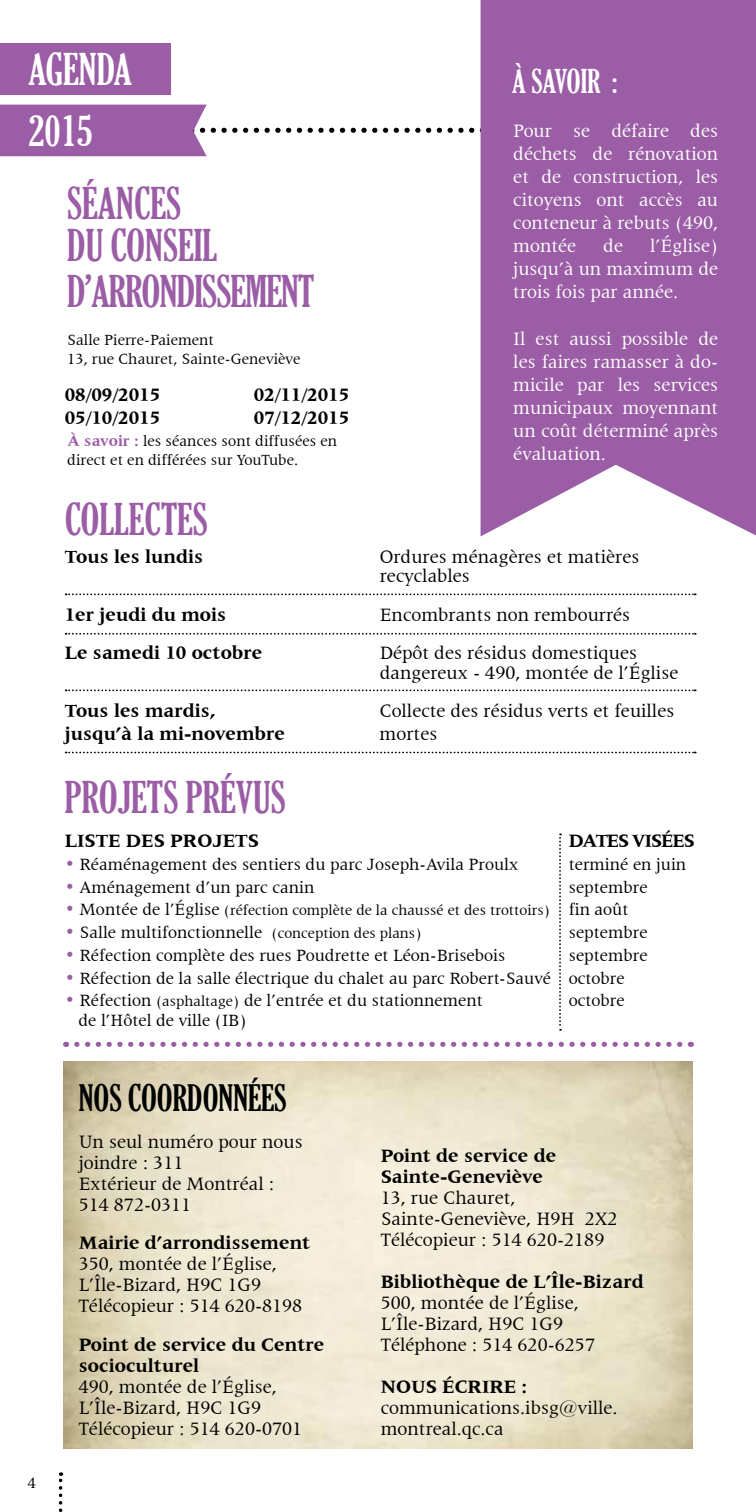
<style>
.page{position:relative;width:756px;height:1512px;background:#fff}
.page>*{position:absolute;margin:0;border:0;box-sizing:border-box;transform-origin:0 0}
.t1{font:extra-condensed 42px/43.8px "Gloucester";letter-spacing:-.02em;color:#9b5da5}
.t2{font:extra-condensed 42px "Gloucester";color:#9b5da5}
.t3{font:extra-condensed 42px/61.2px "Gloucester";color:#fff}
.t4{font:extra-condensed 35px "Gloucester";color:#000}
.t5{font:extra-condensed 31.5px "Gloucester";letter-spacing:-.005em;color:#fff}
.t6{font:19.25px/21px "Latin 725 BT";color:#000}
.t7{font:700 19.25px/21px "Latin 725 BT";color:#000}
.t8{font:19.25px/23.1px "Latin 725 BT";color:#fff;text-align:justify}
.t9{font:700 19.25px "Latin 725 BT";letter-spacing:-.05em;color:#000}
.t10{font:17.5px "Latin 725 BT";color:#000}
.t11{font:15.75px/18.9px "Latin 725 BT";color:#000}
.t12{font:15.22px "Latin 725 BT";color:#000}
.s1{font-weight:700;color:#9b5da5}
.s2{color:#9b5da5}
.s3{font-size:17.5px;color:#9b5da5}
.s4{font-size:17.5px}
.s5{font-size:15.22px}
</style>
<div class="page">
<svg style="left:0;top:105px;width:481px;height:51px"></svg>
<div style="left:0;top:43px;width:171px;height:51px;background:#9b5da5"></div>
<svg style="left:66px;top:593px;width:630px;height:2px"></svg>
<svg style="left:66px;top:633px;width:630px;height:2px"></svg>
<svg style="left:66px;top:689px;width:630px;height:2px"></svg>
<svg style="left:66px;top:752px;width:630px;height:1px"></svg>
<div style="left:481px;top:0;width:275px;height:536px;background:#9b5da5"></div>
<svg style="left:559px;top:834px;width:2px;height:197px"></svg>
<svg style="left:66px;top:1042px;width:614px;height:5px"></svg>
<svg style="left:59px;top:1472px;width:3px;height:40px"></svg>
<h1 class="t3" style="left:28px;top:39px;width:105px">AGENDA<br>2015</h1>
<h1 class="t1" style="left:67px;top:182px;width:248px">SÉANCES<br>DU CONSEIL<br>D’ARRONDISSEMENT</h1>
<p class="t11" style="left:67px;top:330px;width:235px">Salle Pierre-Paiement<br>13, rue Chauret, Sainte-Geneviève</p>
<h3 class="t5" style="left:512px;top:64px;width:107px">À SAVOIR :</h3>
<p class="t8" style="left:513px;top:119px;width:206px">Pour se défaire des déchets de rénovation et de construction, les citoyens ont accès au conteneur à rebuts (490, montée</p>
<p class="t8" style="left:513px;top:234px;width:206px;text-indent:137px">l’Église) jusqu’à un maximum de trois fois par année.</p>
<p class="t8" style="left:513px;top:327px;width:206px">Il est aussi possible de les faires ramasser à do&shy;micile par les services municipaux moyennant un coût déterminé après évaluation.</p>
<p class="t8" style="left:603px;top:234px;width:21px">de</p>
<p class="t7" style="left:65px;top:384px;width:97px">08/09/2015</p>
<p class="t7" style="left:254px;top:384px;width:97px">02/11/2015</p>
<p class="t7" style="left:65px;top:407px;width:97px">05/10/2015</p>
<p class="t7" style="left:254px;top:407px;width:97px">07/12/2015</p>
<p class="t11" style="left:67px;top:432px;width:272px"><span class="s1">À savoir :</span> les séances sont diffusées en direct et en différées sur YouTube.</p>
<h1 class="t2" style="left:65px;top:496px;width:145px">COLLECTES</h1>
<p class="t7" style="left:65px;top:546px;width:140px">Tous les lundis</p>
<p class="t6" style="left:380px;top:547px;width:261px;line-height:19.2px">Ordures ménagères et matières recyclables</p>
<p class="t7" style="left:65px;top:604px;width:163px">1er jeudi du mois</p>
<p class="t6" style="left:380px;top:604px;width:252px">Encombrants non rembourrés</p>
<p class="t7" style="left:65px;top:643px;width:199px">Le samedi 10 octobre</p>
<p class="t6" style="left:380px;top:644px;width:300px;line-height:19.2px">Dépôt des résidus domestiques dangereux - 490, montée de l’Église</p>
<p class="t7" style="left:65px;top:700px;width:152px">Tous les mardis,</p>
<p class="t6" style="left:380px;top:700px;width:296px">Collecte des résidus verts et feuilles</p>
<p class="t7" style="left:65px;top:723px;width:222px">jusqu’à la mi-novembre</p>
<p class="t6" style="left:380px;top:724px;width:59px">mortes</p>
<h1 class="t2" style="left:65px;top:774px;width:223px">PROJETS PRÉVUS</h1>
<p class="t7" style="left:65px;top:830px;width:196px">LISTE DES PROJETS</p>
<p class="t9" style="left:569px;top:830px;width:127px">DATES VISÉES</p>
<p class="t10" style="left:65px;top:854px;width:455px"><span class="s2">•</span> Réaménagement des sentiers du parc Joseph-Avila Proulx</p>
<p class="t10" style="left:569px;top:854px;width:119px">terminé en juin</p>
<p class="t10" style="left:65px;top:877px;width:251px"><span class="s2">•</span> Aménagement d’un parc canin</p>
<p class="t10" style="left:569px;top:877px;width:80px">septembre</p>
<p class="t12" style="left:65px;top:902px;width:565px"><span class="s3">•</span> <span class="s4">Montée de l’Église</span> (réfection complète de la chaussé et des trottoirs) <span class="s4">fin août</span></p>
<p class="t10" style="left:65px;top:923px;width:358px"><span class="s2">•</span> Salle multifonctionnelle <span class="s5">(conception des plans)</span></p>
<p class="t10" style="left:569px;top:923px;width:80px">septembre</p>
<p class="t10" style="left:65px;top:945px;width:442px"><span class="s2">•</span> Réfection complète des rues Poudrette et Léon-Brisebois</p>
<p class="t10" style="left:569px;top:945px;width:80px">septembre</p>
<p class="t10" style="left:65px;top:968px;width:561px"><span class="s2">•</span> Réfection de la salle électrique du chalet au parc Robert-Sauvé octobre</p>
<p class="t10" style="left:65px;top:991px;width:420px"><span class="s2">•</span> Réfection <span class="s5">(asphaltage)</span> de l’entrée et du stationnement</p>
<p class="t10" style="left:569px;top:991px;width:57px">octobre</p>
<p class="t10" style="left:78px;top:1010px;width:170px">de l’Hôtel de ville (IB)</p>
<p class="t11" style="left:28px;top:1474px;width:10px">4</p>
<h2 class="t4" style="left:79px;top:1078px;width:209px">NOS COORDONNÉES</h2>
<p class="t6" style="left:79px;top:1131px;width:226px">Un seul numéro pour nous joindre : 311<br>Extérieur de Montréal :<br>514 872-0311</p>
<p class="t7" style="left:79px;top:1232px;width:233px">Mairie d’arrondissement</p>
<p class="t6" style="left:79px;top:1253px;width:225px">350, montée de l’Église,<br>L’Île-Bizard, H9C 1G9<br>Télécopieur : 514 620-8198</p>
<p class="t7" style="left:79px;top:1334px;width:247px">Point de service du Centre socioculturel</p>
<p class="t6" style="left:79px;top:1376px;width:225px">490, montée de l’Église,<br>L’Île-Bizard, H9C 1G9<br>Télécopieur : 514 620-0701</p>
<p class="t7" style="left:381px;top:1145px;width:177px">Point de service de<br>Sainte-Geneviève</p>
<p class="t6" style="left:381px;top:1187px;width:238px">13, rue Chauret,<br>Sainte-Geneviève, H9H 2X2<br>Télécopieur : 514 620-2189</p>
<p class="t7" style="left:381px;top:1271px;width:264px">Bibliothèque de L’Île-Bizard</p>
<p class="t6" style="left:381px;top:1292px;width:216px">500, montée de l’Église,<br>L’Île-Bizard, H9C 1G9<br>Téléphone : 514 620-6257</p>
<p class="t7" style="left:381px;top:1376px;width:148px">NOUS ÉCRIRE :</p>
<p class="t6" style="left:381px;top:1397px;width:238px">communications.ibsg@ville. montreal.qc.ca</p>
</div>
